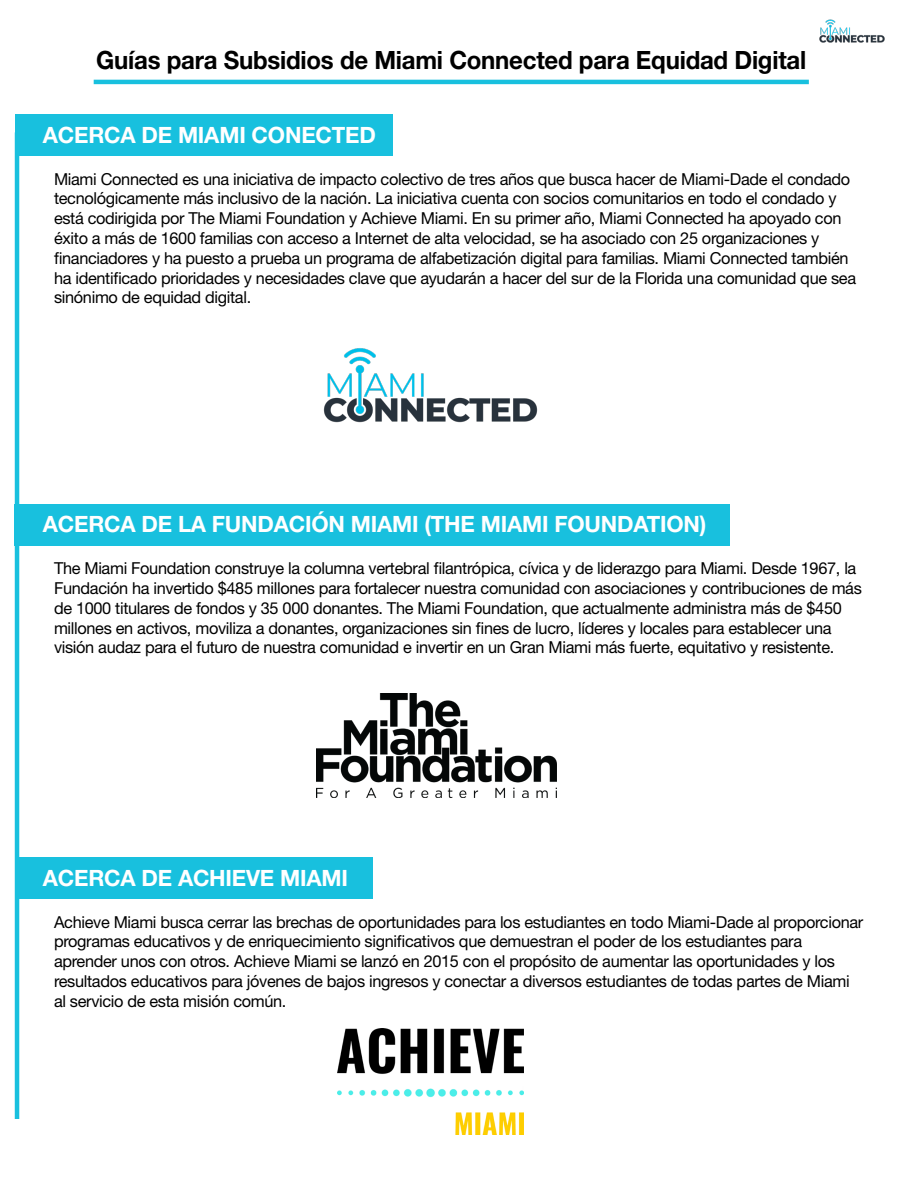
<style>
.page{position:relative;width:918px;height:1188px;background:#fff}
.page>*{position:absolute;margin:0;border:0;box-sizing:border-box;transform-origin:0 0}
.t1{font:700 25.2px "Helvetica Neue LT Std";letter-spacing:-.01em;color:#000;scale:.95 1}
.t2{font:700 22.5px "Helvetica Neue LT Std";letter-spacing:-.01em;color:#fff}
.t3{font:16.5px/19.8px "Helvetica Neue LT Std";letter-spacing:-.02em;color:#000}
</style>
<div class="page">
<img style="left:819px;top:19px;width:66px;height:24px">
<hr style="left:94px;top:80px;width:715px;height:4px;background:#18c0de">
<hr style="left:15px;top:132px;width:4px;height:987px;background:#18c0de">
<div style="left:15px;top:114px;width:378px;height:42px;background:#18c0de"></div>
<div style="left:15px;top:504px;width:715px;height:41px;background:#18c0de"></div>
<div style="left:15px;top:858px;width:357px;height:41px;background:#18c0de"></div>
<img style="left:323px;top:348px;width:215px;height:75px">
<img style="left:316px;top:694px;width:241px;height:104px">
<img style="left:338px;top:1028px;width:186px;height:107px">
<h1 class="t1" style="left:96px;top:44px;width:749px">Guías para Subsidios de Miami Connected para Equidad Digital</h1>
<h2 class="t2" style="left:43px;top:121px;width:335px">ACERCA DE MIAMI CONECTED</h2>
<p class="t3" style="left:54px;top:169px;width:804px">Miami Connected es una iniciativa de impacto colectivo de tres años que busca hacer de Miami-Dade el condado tecnológicamente más inclusivo de la nación. La iniciativa cuenta con socios comunitarios en todo el condado y está codirigida por The Miami Foundation y Achieve Miami. En su primer año, Miami Connected ha apoyado con éxito a más de 1600 familias con acceso a Internet de alta velocidad, se ha asociado con 25 organizaciones y financiadores y ha puesto a prueba un programa de alfabetización digital para familias. Miami Connected también ha identificado prioridades y necesidades clave que ayudarán a hacer del sur de la Florida una comunidad que sea sinónimo de equidad digital.</p>
<h2 class="t2" style="left:43px;top:511px;width:665px">ACERCA DE LA FUNDACIÓN MIAMI (THE MIAMI FOUNDATION)</h2>
<p class="t3" style="left:54px;top:558px;width:809px">The Miami Foundation construye la columna vertebral filantrópica, cívica y de liderazgo para Miami. Desde 1967, la Fundación ha invertido $485 millones para fortalecer nuestra comunidad con asociaciones y contribuciones de más de 1000 titulares de fondos y 35 000 donantes. The Miami Foundation, que actualmente administra más de $450 millones en activos, moviliza a donantes, organizaciones sin fines de lucro, líderes y locales para establecer una visión audaz para el futuro de nuestra comunidad e invertir en un Gran Miami más fuerte, equitativo y resistente.</p>
<h2 class="t2" style="left:43px;top:864px;width:307px">ACERCA DE ACHIEVE MIAMI</h2>
<p class="t3" style="left:54px;top:912px;width:811px">Achieve Miami busca cerrar las brechas de oportunidades para los estudiantes en todo Miami-Dade al proporcionar programas educativos y de enriquecimiento significativos que demuestran el poder de los estudiantes para aprender unos con otros. Achieve Miami se lanzó en 2015 con el propósito de aumentar las oportunidades y los resultados educativos para jóvenes de bajos ingresos y conectar a diversos estudiantes de todas partes de Miami al servicio de esta misión común.</p>
</div>
